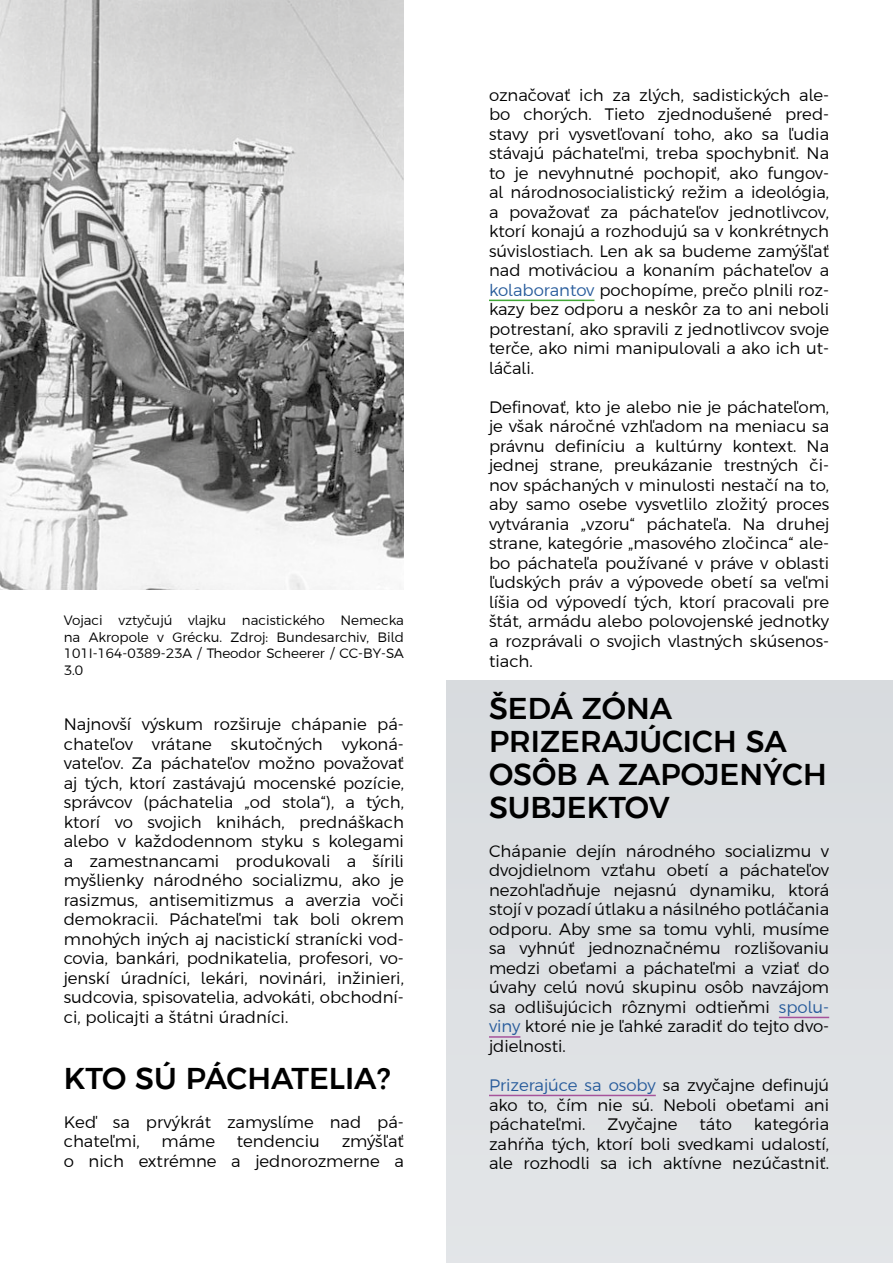
<style>
.page{position:relative;width:893px;height:1263px;background:#fff}
.page>*{position:absolute;margin:0;border:0;box-sizing:border-box;transform-origin:0 0}
.t1{font:500 30px/33px "Argentum Sans";color:#000}
.t2{font:300 16.5px/19.5px "Argentum Sans";color:#000;text-align:justify}
.t3{font:300 13.5px/16.5px "Argentum Sans";color:#000;text-align:justify}
.s1{color:#275b9b}
</style>
<div class="page">
<div style="left:447px;top:680px;width:446px;height:583px;background:#dde0e3"></div>
<hr style="left:489px;top:300px;width:105px;height:1px;background:#3fa535">
<hr style="left:779px;top:1017px;width:50px;height:1px;background:#a6539b">
<hr style="left:489px;top:1036px;width:31px;height:2px;background:#a6539b">
<hr style="left:489px;top:1095px;width:167px;height:1px;background:#a6539b">
<img style="left:0;top:0;width:404px;height:590px">
<p class="t3" style="left:64px;top:611px;width:342px">Vojaci vztyčujú vlajku nacistického Nemecka na Akropole v Grécku. Zdroj: Bundesarchiv, Bild 101I-164-0389-23A / Theodor Scheerer / CC-BY-SA 3.0</p>
<p class="t2" style="left:64px;top:713px;width:342px">Najnovší výskum rozširuje chápanie pá&shy;chateľov vrátane skutočných vykoná&shy;vateľov. Za páchateľov možno považovať aj tých, ktorí zastávajú mocenské pozície, správcov (páchatelia „od stola“), a tých, ktorí vo svojich knihách, prednáškach alebo v každodennom styku s kolegami a zamestnancami produkovali a šírili myšlienky národného socializmu, ako je rasizmus, antisemitizmus a averzia voči demokracii. Páchateľmi tak boli okrem mnohých iných aj nacistickí stranícki vod&shy;covia, bankári, podnikatelia, profesori, vo&shy;jenskí úradníci, lekári, novinári, inžinieri, sudcovia, spisovatelia, advokáti, obchodní&shy;ci, policajti a štátni úradníci.</p>
<h1 class="t1" style="left:64px;top:1059px;width:328px">KTO SÚ PÁCHATELIA?</h1>
<p class="t2" style="left:64px;top:1111px;width:342px">Keď sa prvýkrát zamyslíme nad pá&shy;chateľmi,</p>
<p class="t2" style="left:64px;top:1130px;width:342px;text-align:right">zmýšľať<br>o nich extrémne a jednorozmerne a</p>
<p class="t2" style="left:161px;top:1130px;width:55px">máme</p>
<p class="t2" style="left:237px;top:1130px;width:84px">tendenciu</p>
<p class="t2" style="left:489px;top:84px;width:342px">označovať ich za zlých, sadistických ale&shy;bo chorých. Tieto zjednodušené pred&shy;stavy pri vysvetľovaní toho, ako sa ľudia stávajú páchateľmi, treba spochybniť. Na to je nevyhnutné pochopiť, ako fungov&shy;al národnosocialistický režim a ideológia, a považovať za páchateľov jednotlivcov, ktorí konajú a rozhodujú sa v konkrétnych súvislostiach. Len ak sa budeme zamýšľať nad motiváciou a konaním páchateľov a <span class="s1">kolaborantov</span> pochopíme, prečo plnili roz&shy;kazy bez odporu a neskôr za to ani neboli potrestaní, ako spravili z jednotlivcov svoje terče, ako nimi manipulovali a ako ich ut&shy;láčali.</p>
<p class="t2" style="left:489px;top:396px;width:342px">Definovať, kto je alebo nie je páchateľom, je však náročné vzhľadom na meniacu sa právnu definíciu a kultúrny kontext. Na jednej strane, preukázanie trestných či&shy;nov spáchaných v minulosti nestačí na to, aby samo osebe vysvetlilo zložitý proces vytvárania „vzoru“ páchateľa. Na druhej strane, kategórie „masového zločinca“ ale&shy;bo páchateľa používané v práve v oblasti ľudských práv a výpovede obetí sa veľmi líšia od výpovedí tých, ktorí pracovali pre štát, armádu alebo polovojenské jednotky a rozprávali o svojich vlastných skúsenos&shy;tiach.</p>
<h1 class="t1" style="left:489px;top:689px;width:339px">ŠEDÁ ZÓNA<br>PRIZERAJÚCICH SA<br>OSÔB A ZAPOJENÝCH<br>SUBJEKTOV</h1>
<p class="t2" style="left:489px;top:840px;width:342px">Chápanie dejín národného socializmu v dvojdielnom vzťahu obetí a páchateľov nezohľadňuje nejasnú dynamiku, ktorá stojí v pozadí útlaku a násilného potláčania odporu. Aby sme sa tomu vyhli, musíme sa vyhnúť jednoznačnému rozlišovaniu medzi obeťami a páchateľmi a vziať do úvahy celú novú skupinu osôb navzájom sa odlišujúcich rôznymi odtieňmi <span class="s1">spolu&shy;viny</span> ktoré nie je ľahké zaradiť do tejto dvo&shy;jdielnosti.</p>
<p class="t2" style="left:489px;top:1074px;width:342px"><span class="s1">Prizerajúce sa osoby</span> sa zvyčajne definujú ako to, čím nie sú. Neboli obeťami ani páchateľmi.</p>
<p class="t2" style="left:489px;top:1113px;width:342px;text-indent:265px">kategória zahŕňa tých, ktorí boli svedkami udalostí, ale rozhodli sa ich aktívne nezúčastniť.</p>
<p class="t2" style="left:607px;top:1113px;width:72px">Zvyčajne</p>
<p class="t2" style="left:699px;top:1113px;width:34px">táto</p>
</div>
